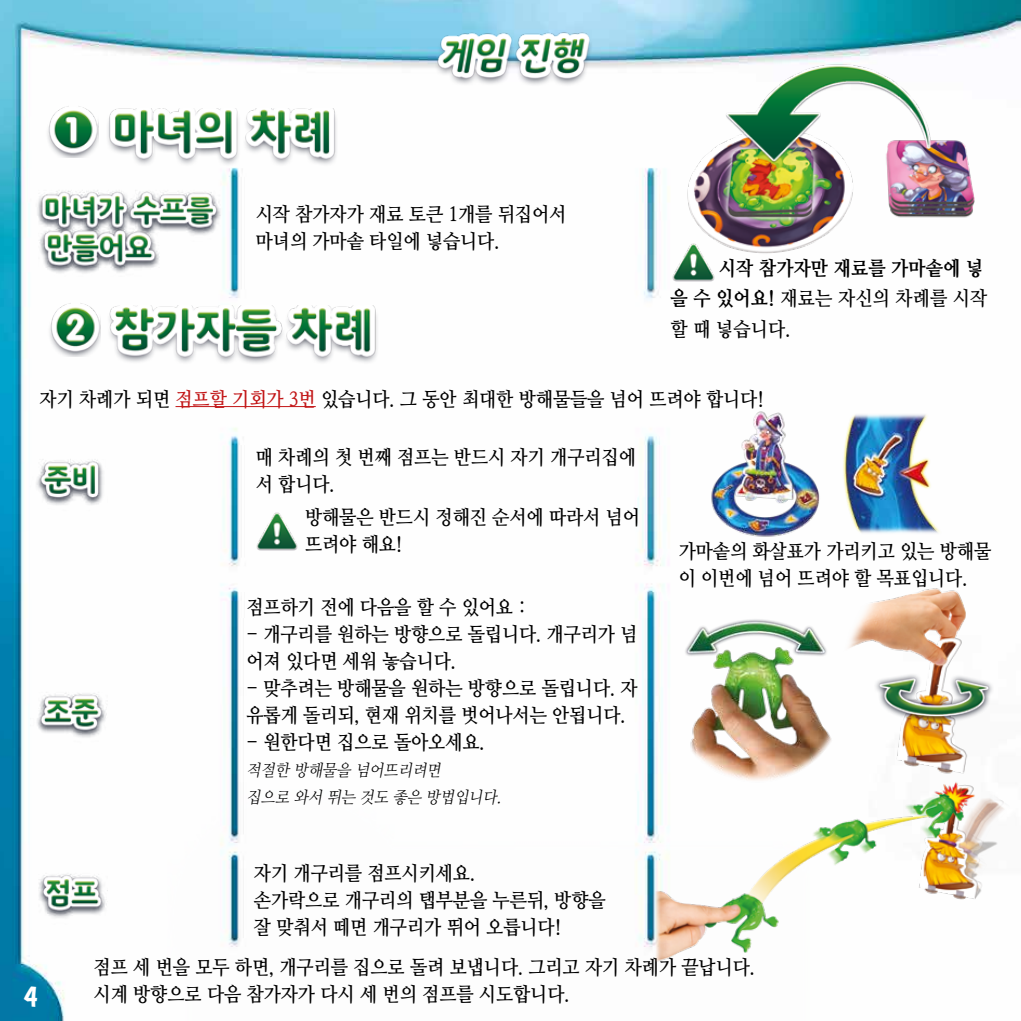
<style>
.page{position:relative;width:1021px;height:1021px;background:#fff}
.page>*{position:absolute;margin:0;border:0;box-sizing:border-box;transform-origin:0 0}
.t1{font:30px "Boogaloo";color:#fff}
.t2{font:19.8px/27px "Nanum Myeongjo OTF Bold";color:#000;scale:.91 1}
.t3{font:700 19.8px "Nanum Myeongjo OTF Extra";letter-spacing:.01em;color:#000;scale:.91 1}
.t4{font:italic 16.5px/27px "Nanum Myeongjo OTF";color:#000;scale:.91 1}
.s1{font-family:"Nanum Myeongjo OTF Extra";font-weight:700}
.s2{color:#c21617}
</style>
<div class="page">
<img style="left:0;top:0;width:1020px;height:1020px">
<img style="left:141px;top:28px;width:739px;height:77px">
<img style="left:10px;top:108px;width:517px;height:79px">
<img style="left:10px;top:306px;width:517px;height:79px">
<img style="left:706px;top:379px;width:262px;height:163px">
<img style="left:668px;top:32px;width:320px;height:234px">
<img style="left:45px;top:105px;width:54px;height:53px">
<img style="left:47px;top:302px;width:54px;height:54px">
<img style="left:22px;top:182px;width:229px;height:98px">
<img style="left:22px;top:451px;width:209px;height:99px">
<img style="left:22px;top:683px;width:209px;height:99px">
<img style="left:22px;top:864px;width:209px;height:99px">
<img style="left:669px;top:241px;width:48px;height:42px">
<img style="left:253px;top:510px;width:48px;height:42px">
<img style="left:653px;top:771px;width:362px;height:195px">
<img style="left:671px;top:594px;width:189px;height:196px">
<img style="left:826px;top:582px;width:176px;height:199px">
<hr style="left:175px;top:406px;width:141px;height:1px;background:#c21617">
<p class="t2" style="left:256px;top:200px;width:342px">시작 참가자가 재료 토큰 1개를 뒤집어서 마녀의 가마솥 타일에 넣습니다.</p>
<p class="t3" style="left:719px;top:256px;width:292px">시작 참가자만 재료를 가마솥에 넣</p>
<p class="t2" style="left:670px;top:283px;width:349px;line-height:30px"><span class="s1">을 수 있어요!</span> 재료는 자신의 차례를 시작 할 때 넣습니다.</p>
<p class="t2" style="left:40px;top:384px;width:797px">자기 차례가 되면 <span class="s2">점프할 기회가 3번</span> 있습니다. 그 동안 최대한 방해물들을 넘어 뜨려야 합니다!</p>
<h1 class="t1" style="left:23px;top:977px;width:16px">4</h1>
<p class="t2" style="left:256px;top:443px;width:419px">매 차례의 첫 번째 점프는 반드시 자기 개구리집에 서 합니다.</p>
<p class="t2" style="left:305px;top:503px;width:369px">방해물은 반드시 정해진 순서에 따라서 넘어 뜨려야 해요!</p>
<p class="t2" style="left:246px;top:592px;width:308px">점프하기 전에 다음을 할 수 있어요 :</p>
<p class="t2" style="left:246px;top:619px;width:431px">- 개구리를 원하는 방향으로 돌립니다. 개구리가 넘 어져 있다면 세워 놓습니다.</p>
<p class="t2" style="left:246px;top:673px;width:431px">- 맞추려는 방해물을 원하는 방향으로 돌립니다. 자 유롭게 돌리되, 현재 위치를 벗어나서는 안됩니다.</p>
<p class="t2" style="left:246px;top:727px;width:263px">- 원한다면 집으로 돌아오세요.</p>
<p class="t4" style="left:246px;top:755px;width:285px">적절한 방해물을 넘어뜨리려면<br>집으로 와서 뛰는 것도 좋은 방법입니다.</p>
<p class="t2" style="left:678px;top:536px;width:345px">가마솥의 화살표가 가리키고 있는 방해물 이 이번에 넘어 뜨려야 할 목표입니다.</p>
<p class="t2" style="left:254px;top:858px;width:388px">자기 개구리를 점프시키세요.<br>손가락으로 개구리의 탭부분을 누른뒤, 방향을 잘 맞춰서 떼면 개구리가 뛰어 오릅니다!</p>
<p class="t2" style="left:94px;top:952px;width:728px">점프 세 번을 모두 하면, 개구리를 집으로 돌려 보냅니다. 그리고 자기 차례가 끝납니다. 시계 방향으로 다음 참가자가 다시 세 번의 점프를 시도합니다.</p>
</div>
